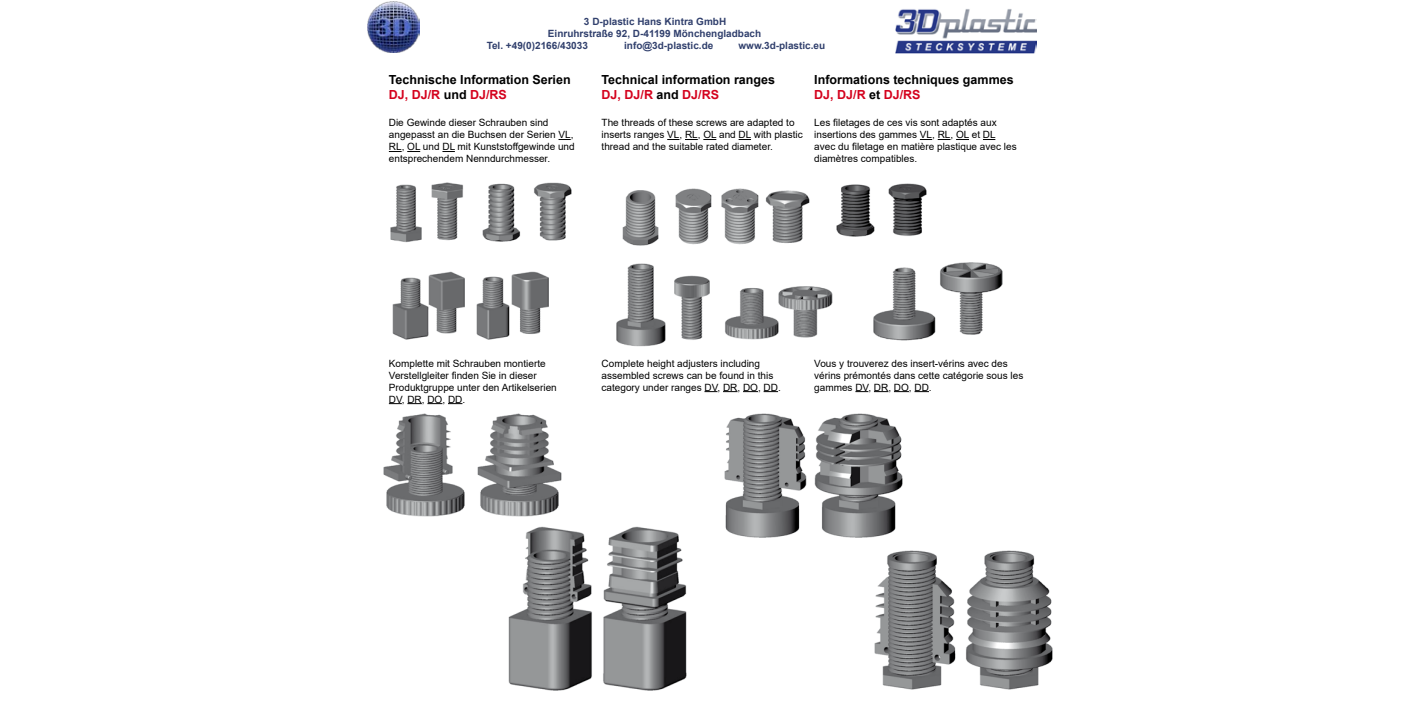
<style>
.page{position:relative;width:1418px;height:709px;background:#fff}
.page>*{position:absolute;margin:0;border:0;box-sizing:border-box;transform-origin:0 0}
.t1{font:700 12.5px/15px "Arial";color:#000}
.t2{font:10px/12px "Arial";color:#000}
.t3{font:700 10px "Arial";color:#31406d}
.s1{color:#d4021d}
</style>
<div class="page">
<img style="left:368px;top:1px;width:51px;height:52px">
<img style="left:895px;top:9px;width:141px;height:45px">
<svg style="left:558px;top:139px;width:12px;height:1px"></svg>
<svg style="left:389px;top:151px;width:12px;height:1px"></svg>
<svg style="left:407px;top:151px;width:13px;height:1px"></svg>
<svg style="left:442px;top:151px;width:13px;height:1px"></svg>
<svg style="left:389px;top:403px;width:53px;height:1px"></svg>
<svg style="left:448px;top:403px;width:14px;height:1px"></svg>
<svg style="left:667px;top:139px;width:12px;height:1px"></svg>
<svg style="left:685px;top:139px;width:12px;height:1px"></svg>
<svg style="left:703px;top:139px;width:13px;height:1px"></svg>
<svg style="left:738px;top:139px;width:13px;height:1px"></svg>
<svg style="left:704px;top:391px;width:13px;height:1px"></svg>
<svg style="left:723px;top:391px;width:14px;height:1px"></svg>
<svg style="left:743px;top:391px;width:35px;height:1px"></svg>
<svg style="left:919px;top:139px;width:31px;height:1px"></svg>
<svg style="left:956px;top:139px;width:13px;height:1px"></svg>
<svg style="left:982px;top:139px;width:13px;height:1px"></svg>
<svg style="left:855px;top:391px;width:13px;height:1px"></svg>
<svg style="left:874px;top:391px;width:14px;height:1px"></svg>
<svg style="left:894px;top:391px;width:35px;height:1px"></svg>
<img style="left:392px;top:271px;width:72px;height:68px">
<img style="left:476px;top:271px;width:72px;height:68px">
<img style="left:725px;top:286px;width:107px;height:53px">
<img style="left:674px;top:275px;width:35px;height:65px">
<img style="left:390px;top:182px;width:73px;height:60px">
<img style="left:482px;top:182px;width:90px;height:60px">
<img style="left:622px;top:188px;width:90px;height:58px">
<img style="left:721px;top:188px;width:38px;height:57px">
<img style="left:765px;top:190px;width:45px;height:53px">
<img style="left:836px;top:183px;width:91px;height:54px">
<img style="left:724px;top:413px;width:179px;height:125px">
<img style="left:874px;top:550px;width:179px;height:140px">
<img style="left:508px;top:526px;width:179px;height:165px">
<img style="left:383px;top:413px;width:179px;height:104px">
<img style="left:873px;top:262px;width:129px;height:78px">
<img style="left:616px;top:263px;width:50px;height:84px">
<p class="t3" style="left:584px;top:15px;width:144px">3 D-plastic Hans Kintra GmbH</p>
<p class="t3" style="left:548px;top:27px;width:215px">Einruhrstraße 92, D-41199 Mönchengladbach</p>
<p class="t3" style="left:486px;top:39px;width:103px">Tel. +49(0)2166/43033</p>
<p class="t3" style="left:624px;top:39px;width:91px">info@3d-plastic.de</p>
<p class="t3" style="left:738px;top:39px;width:88px">www.3d-plastic.eu</p>
<p class="t1" style="left:389px;top:73px;width:183px">Technische Information Serien<br><span class="s1">DJ, DJ/R</span> und <span class="s1">DJ/RS</span></p>
<p class="t2" style="left:389px;top:117px;width:187px">Die Gewinde dieser Schrauben sind angepasst an die Buchsen der Serien VL, RL, OL und DL mit Kunststoffgewinde und entsprechendem Nenndurchmesser.</p>
<p class="t1" style="left:601px;top:73px;width:175px">Technical information ranges<br><span class="s1">DJ, DJ/R</span> and <span class="s1">DJ/RS</span></p>
<p class="t2" style="left:601px;top:117px;width:203px">The threads of these screws are adapted to inserts ranges VL, RL, OL and DL with plastic thread and the suitable rated diameter.</p>
<p class="t1" style="left:814px;top:73px;width:201px">Informations techniques gammes<br><span class="s1">DJ, DJ/R</span> et <span class="s1">DJ/RS</span></p>
<p class="t2" style="left:814px;top:117px;width:204px">Les filetages de ces vis sont adaptés aux insertions des gammes VL, RL, OL et DL avec du filetage en matière plastique avec les diamètres compatibles.</p>
<p class="t2" style="left:389px;top:357px;width:169px">Komplette mit Schrauben montierte<br>Verstellgleiter finden Sie in dieser<br>Produktgruppe unter den Artikelserien<br>DV, DR, DO, DD.</p>
<p class="t2" style="left:601px;top:357px;width:181px">Complete height adjusters including assembled screws can be found in this category under ranges DV, DR, DO, DD.</p>
<p class="t2" style="left:814px;top:357px;width:210px">Vous y trouverez des insert-vérins avec des vérins prémontés dans cette catégorie sous les gammes DV, DR, DO, DD.</p>
</div>
